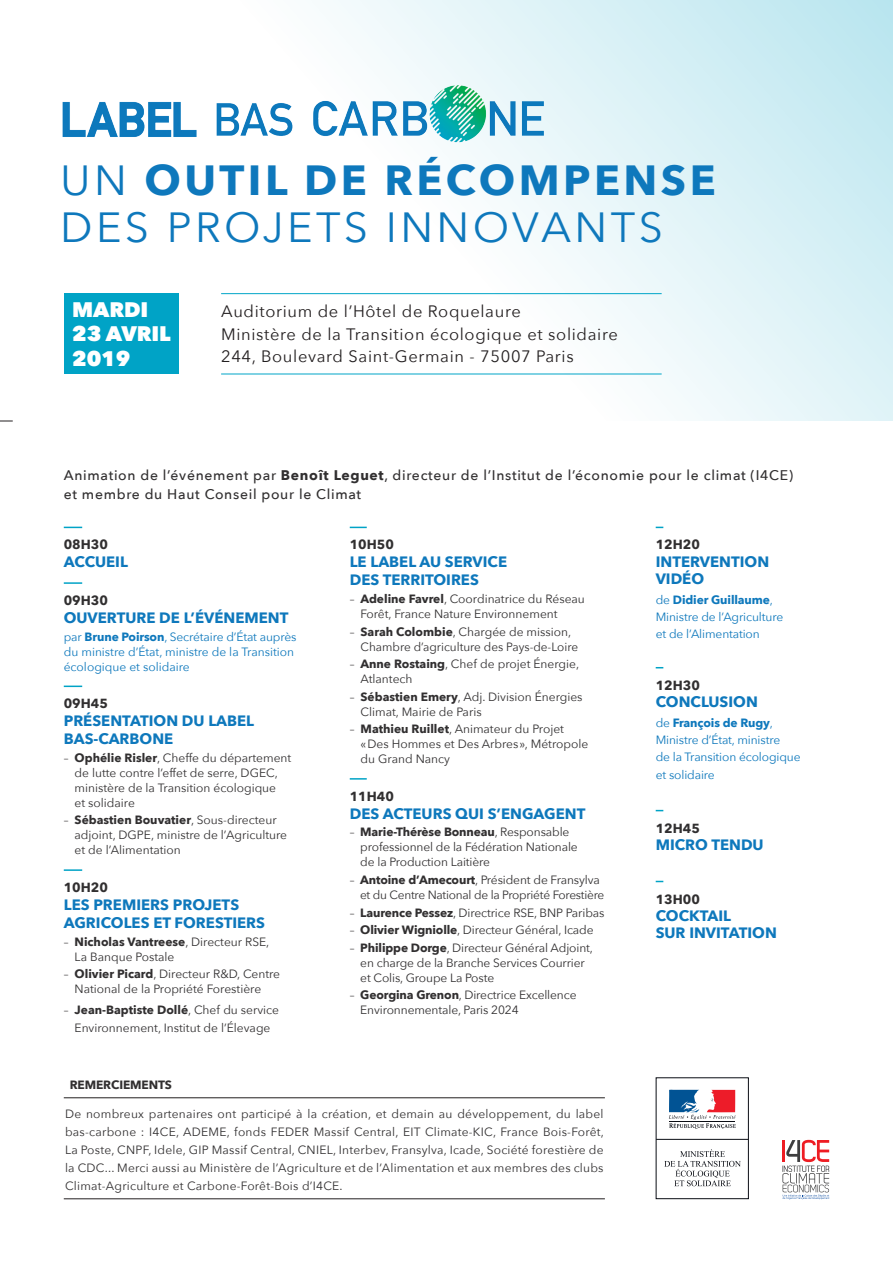
<style>
.page{position:relative;width:893px;height:1263px;background:#fff}
.page>*{position:absolute;margin:0;border:0;box-sizing:border-box;transform-origin:0 0}
.P_ok{font:700 42.15px "Avenir Next";letter-spacing:.08em;color:#0e78bc}
.P_ok-2{font:42.15px "Avenir Next";letter-spacing:.08em;color:#0e78bc}
.P_ok-3{font:800 21px/24.5px "Avenir Next";letter-spacing:-.01em;color:#fff}
.P_ok-4{font:16.5px "Avenir Next";letter-spacing:.04em;color:#231f20}
.TITRE1_b{font:700 15px/18px "Avenir Next";color:#0e78bc}
.P_ok-5{font:500 13.95px/19.5px "Avenir Next";letter-spacing:.05em;color:#312f30}
.horaire_1re_col{font:700 13.2px "Avenir Next";color:#312f30}
.horaire_3e_col{font:700 13.2px "Avenir Next";color:#312f30}
.horaire_2e_col{font:700 13.2px "Avenir Next";color:#312f30}
.P_ok-6{font:12px/15px "Avenir Next";color:#312f30}
.P_ok-7{font:12px/17.2px "Avenir Next";letter-spacing:-.01em;color:#0e78bc}
.P_ok-8{font:12px/15px "Avenir Next";letter-spacing:-.02em;color:#312f30}
.P_ok-9{font:700 12px "Avenir Next";letter-spacing:-.01em;color:#312f30}
.s1{font-weight:400}
.s2{font-weight:700}
</style>
<div class="page">
<svg style="left:0;top:421px;width:13px;height:1px"></svg>
<svg style="left:0;top:0;width:893px;height:421px"></svg>
<svg style="left:64px;top:527px;width:18px;height:1px"></svg>
<svg style="left:64px;top:582px;width:18px;height:2px"></svg>
<svg style="left:64px;top:685px;width:18px;height:2px"></svg>
<svg style="left:64px;top:869px;width:18px;height:2px"></svg>
<svg style="left:350px;top:527px;width:17px;height:1px"></svg>
<svg style="left:350px;top:778px;width:17px;height:2px"></svg>
<img style="left:60px;top:86px;width:487px;height:63px">
<div style="left:64px;top:293px;width:115px;height:81px;background:#00a3c6"></div>
<hr style="left:64px;top:1097px;width:541px;height:1px;background:#231f20">
<hr style="left:64px;top:1198px;width:541px;height:1px;background:#231f20">
<hr style="left:221px;top:293px;width:441px;height:1px;background:#00a5c8">
<hr style="left:221px;top:374px;width:441px;height:1px;background:#00a5c8">
<svg style="left:782px;top:1140px;width:48px;height:59px"></svg>
<div style="left:656px;top:1077px;width:93px;height:122px;border:1px solid #0a0d14"></div>
<svg style="left:669px;top:1090px;width:67px;height:39px"></svg>
<hr style="left:656px;top:1139px;width:92px;height:1px;background:#0a0d14">
<svg style="left:664px;top:1149px;width:77px;height:37px"></svg>
<p class="P_ok" style="left:60px;top:143px;width:657px"><span class="s1">UN</span> OUTIL DE RÉCOMPENSE</p>
<p class="P_ok-2" style="left:60px;top:192px;width:604px">DES PROJETS INNOVANTS</p>
<p class="P_ok-3" style="left:72px;top:297px;width:100px">MARDI<br>23 AVRIL<br>2019</p>
<p class="P_ok-4" style="left:221px;top:297px;width:301px">Auditorium de l’Hôtel de Roquelaure</p>
<p class="P_ok-4" style="left:221px;top:320px;width:398px">Ministère de la Transition écologique et solidaire</p>
<p class="P_ok-4" style="left:221px;top:342px;width:354px">244, Boulevard Saint-Germain - 75007 Paris</p>
<p class="P_ok-5" style="left:64px;top:465px;width:731px">Animation de l’événement par <span class="s2">Benoît Leguet</span>, directeur de l’Institut de l’économie pour le climat (I4CE) et membre du Haut Conseil pour le Climat</p>
<p class="horaire_1re_col" style="left:64px;top:533px;width:46px">08H30</p>
<p class="TITRE1_b" style="left:64px;top:553px;width:66px">ACCUEIL</p>
<p class="horaire_1re_col" style="left:64px;top:589px;width:46px">09H30</p>
<p class="TITRE1_b" style="left:64px;top:609px;width:226px">OUVERTURE DE L’ÉVÉNEMENT</p>
<p class="P_ok-7" style="left:64px;top:628px;width:234px;line-height:15px">par <span class="s2">Brune Poirson</span>, Secrétaire d’État auprès du ministre d’État, ministre de la Transition écologique et solidaire</p>
<p class="horaire_1re_col" style="left:64px;top:692px;width:46px">09H45</p>
<p class="TITRE1_b" style="left:64px;top:712px;width:192px">PRÉSENTATION DU LABEL<br>BAS-CARBONE</p>
<p class="P_ok-6" style="left:75px;top:750px;width:218px;text-indent:-11px">– <span class="s2">Ophélie Risler</span>, Cheffe du département de lutte contre l’effet de serre, DGEC, ministère de la Transition écologique<br>et solidaire</p>
<p class="P_ok-6" style="left:75px;top:812px;width:214px;text-indent:-11px">– <span class="s2">Sébastien Bouvatier</span>, Sous-directeur adjoint, DGPE, ministre de l’Agriculture et de l’Alimentation</p>
<p class="horaire_1re_col" style="left:64px;top:876px;width:46px">10H20</p>
<p class="TITRE1_b" style="left:64px;top:896px;width:203px">LES PREMIERS PROJETS<br>AGRICOLES ET FORESTIERS</p>
<p class="P_ok-6" style="left:75px;top:933px;width:196px;text-indent:-11px">– <span class="s2">Nicholas Vantreese</span>, Directeur RSE,<br>La Banque Postale</p>
<p class="P_ok-6" style="left:75px;top:966px;width:207px;text-indent:-11px">– <span class="s2">Olivier Picard</span>, Directeur R&amp;D, Centre<br>National de la Propriété Forestière</p>
<p class="P_ok-6" style="left:64px;top:1000px;width:217px;line-height:18px;text-align:center">– <span class="s2">Jean-Baptiste Dollé</span>, Chef du service<br>Environnement, Institut de l’Élevage</p>
<p class="horaire_2e_col" style="left:350px;top:533px;width:46px">10H50</p>
<p class="TITRE1_b" style="left:350px;top:553px;width:159px">LE LABEL AU SERVICE<br>DES TERRITOIRES</p>
<p class="P_ok-6" style="left:360px;top:591px;width:226px;text-indent:-11px">– <span class="s2">Adeline Favrel</span>, Coordinatrice du Réseau<br>Forêt, France Nature Environnement</p>
<p class="P_ok-6" style="left:361px;top:623px;width:219px;text-indent:-11px">– <span class="s2">Sarah Colombie</span>, Chargée de mission,<br>Chambre d’agriculture des Pays-de-Loire</p>
<p class="P_ok-6" style="left:360px;top:656px;width:220px;text-indent:-11px">– <span class="s2">Anne Rostaing</span>, Chef de projet Énergie,<br>Atlantech</p>
<p class="P_ok-6" style="left:361px;top:688px;width:223px;text-indent:-11px">– <span class="s2">Sébastien Emery</span>, Adj. Division Énergies<br>Climat, Mairie de Paris</p>
<p class="P_ok-6" style="left:361px;top:721px;width:229px;text-indent:-11px">– <span class="s2">Mathieu Ruillet</span>, Animateur du Projet «Des Hommes et Des Arbres», Métropole du Grand Nancy</p>
<p class="horaire_2e_col" style="left:350px;top:785px;width:46px">11H40</p>
<p class="TITRE1_b" style="left:350px;top:804px;width:237px">DES ACTEURS QUI S’ENGAGENT</p>
<p class="P_ok-6" style="left:360px;top:824px;width:219px;text-indent:-11px">– <span class="s2">Marie-Thérèse Bonneau</span>, Responsable professionnel de la Fédération Nationale de la Production Laitière</p>
<p class="P_ok-8" style="left:360px;top:872px;width:246px;text-indent:-10px">– <span class="s2">Antoine d’Amecourt</span>, Président de Fransylva et du Centre National de la Propriété Forestière</p>
<p class="P_ok-6" style="left:350px;top:904px;width:256px">– <span class="s2">Laurence Pessez</span>, Directrice RSE, BNP Paribas</p>
<p class="P_ok-6" style="left:350px;top:922px;width:245px">– <span class="s2">Olivier Wigniolle</span>, Directeur Général, Icade</p>
<p class="P_ok-6" style="left:360px;top:939px;width:234px;text-indent:-11px">– <span class="s2">Philippe Dorge</span>, Directeur Général Adjoint, en charge de la Branche Services Courrier et Colis, Groupe La Poste</p>
<p class="P_ok-6" style="left:360px;top:987px;width:218px;text-indent:-11px">– <span class="s2">Georgina Grenon</span>, Directrice Excellence<br>Environnementale, Paris 2024</p>
<p class="P_ok-9" style="left:70px;top:1075px;width:104px">REMERCIEMENTS</p>
<p class="P_ok-6" style="left:65px;top:1104px;width:540px;line-height:18px;text-align:justify">De nombreux partenaires ont participé à la création, et demain au développement, du label bas-carbone : I4CE, ADEME, fonds FEDER Massif Central, EIT Climate-KIC, France Bois-Forêt, La Poste, CNPF, Idele, GIP Massif Central, CNIEL, Interbev, Fransylva, Icade, Société forestière de la CDC... Merci aussi au Ministère de l’Agriculture et de l’Alimentation et aux membres des clubs Climat-Agriculture et Carbone-Forêt-Bois d’I4CE.</p>
<p class="horaire_3e_col" style="left:656px;top:533px;width:46px">12H20</p>
<p class="TITRE1_b" style="left:656px;top:552px;width:115px;line-height:17.2px">INTERVENTION<br>VIDÉO</p>
<p class="P_ok-7" style="left:656px;top:590px;width:129px">de <span class="s2">Didier Guillaume</span>,<br>Ministre de l’Agriculture et de l’Alimentation</p>
<p class="horaire_3e_col" style="left:656px;top:674px;width:46px">12H30</p>
<p class="TITRE1_b" style="left:656px;top:692px;width:104px">CONCLUSION</p>
<p class="P_ok-7" style="left:656px;top:713px;width:146px">de <span class="s2">François de Rugy</span>,<br>Ministre d’État, ministre<br>de la Transition écologique et solidaire</p>
<p class="horaire_3e_col" style="left:656px;top:816px;width:46px">12H45</p>
<p class="TITRE1_b" style="left:656px;top:835px;width:109px">MICRO TENDU</p>
<p class="horaire_3e_col" style="left:656px;top:887px;width:46px">13H00</p>
<p class="TITRE1_b" style="left:656px;top:907px;width:123px;line-height:17.2px">COCKTAIL<br>SUR INVITATION</p>
</div>
